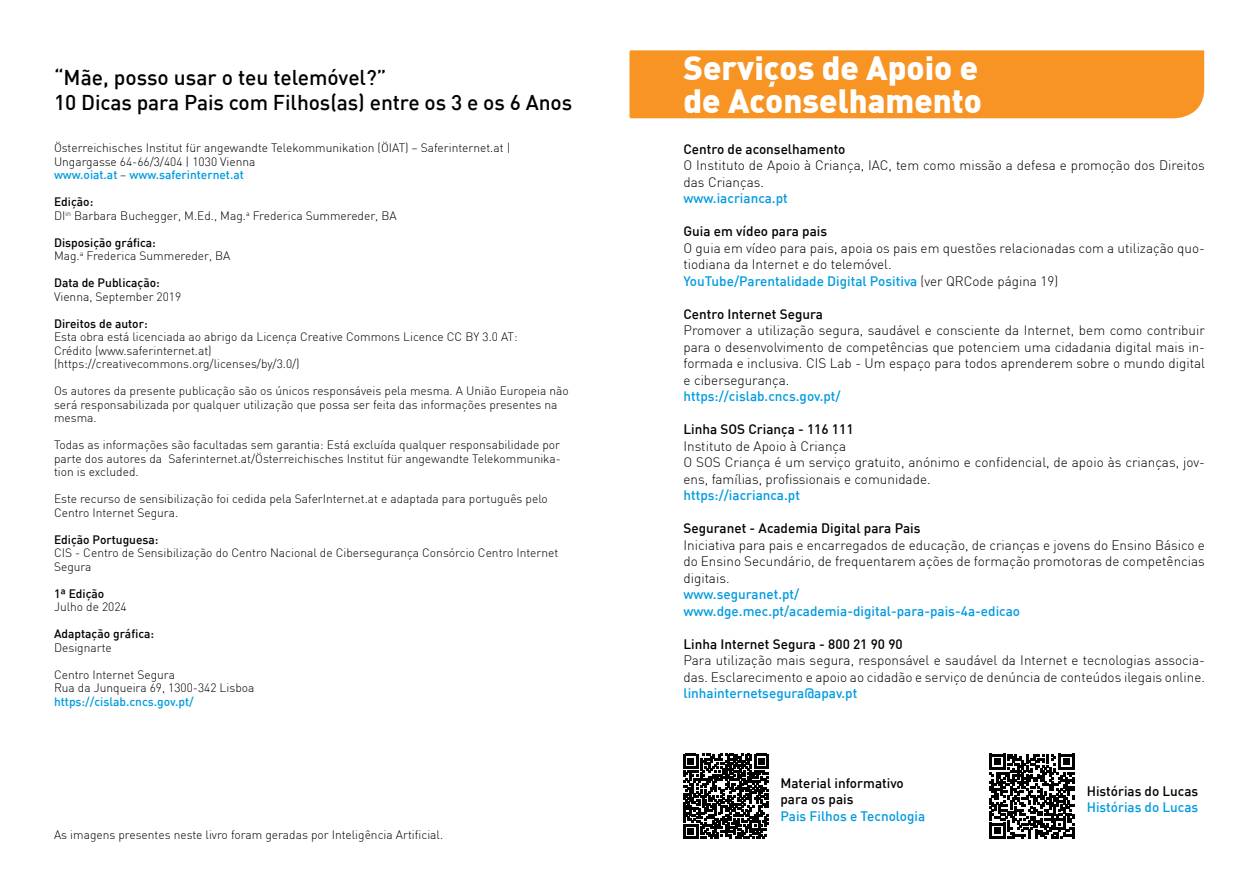
<style>
.page{position:relative;width:1259px;height:893px;background:#fff}
.page>*{position:absolute;margin:0;border:0;box-sizing:border-box;transform-origin:0 0}
.t1{font:900 33px/33px "DIN";color:#fff}
.t2{font:500 21px/24px "DIN";color:#000}
.t3{font:300 13.5px/16.5px "DIN";color:#000}
.t4{font:500 13.5px/16.5px "DIN";color:#009bdf}
.t5{font:500 13.5px/16.5px "DIN";color:#000}
.t6{font:300 12px/13.5px "DIN";color:#000}
.t7{font:500 12px "DIN";color:#000}
.t8{font:500 12px "DIN";color:#009bdf}
.s1{font-weight:500;color:#009bdf}
.s2{font-weight:500}
</style>
<div class="page">
<div style="left:629px;top:50px;width:575px;height:69px;background:#f79423"></div>
<svg style="left:989px;top:754px;width:85px;height:85px"></svg>
<svg style="left:683px;top:754px;width:85px;height:85px"></svg>
<h2 class="t2" style="left:54px;top:65px;width:520px">“Mãe, posso usar o teu telemóvel?”<br>10 Dicas para Pais com Filhos(as) entre os 3 e os 6 Anos</h2>
<p class="t6" style="left:54px;top:141px;width:458px">Österreichisches Institut für angewandte Telekommunikation (ÖIAT) – Saferinternet.at |<br>Ungargasse 64-66/3/404 | 1030 Vienna<br><span class="s1">www.oiat.at</span> – <span class="s1">www.saferinternet.at</span></p>
<p class="t6" style="left:54px;top:195px;width:344px"><span class="s2">Edição:<br></span>DI<sup>in</sup> Barbara Buchegger, M.Ed., Mag.<sup>a</sup> Frederica Summereder, BA</p>
<p class="t6" style="left:54px;top:235px;width:178px"><span class="s2">Disposição gráfica:<br></span>Mag.<sup>a</sup> Frederica Summereder, BA</p>
<p class="t7" style="left:54px;top:275px;width:107px">Data de Publicação:</p>
<p class="t6" style="left:54px;top:289px;width:129px">Vienna, September 2019</p>
<p class="t7" style="left:54px;top:316px;width:95px">Direitos de autor:</p>
<p class="t6" style="left:54px;top:330px;width:465px">Esta obra está licenciada ao abrigo da Licença Creative Commons Licence CC BY 3.0 AT:<br>Crédito (www.saferinternet.at)<br>(https://creativecommons.org/licenses/by/3.0/)</p>
<p class="t6" style="left:54px;top:384px;width:516px">Os autores da presente publicação são os únicos responsáveis pela mesma. A União Europeia não será responsabilizada por qualquer utilização que possa ser feita das informações presentes na mesma.</p>
<p class="t6" style="left:54px;top:438px;width:508px;text-align:justify">Todas as informações são facultadas sem garantia: Está excluída qualquer responsabilidade por parte dos autores da Saferinternet.at/Österreichisches Institut für angewandte Telekommunika&shy;tion is excluded.</p>
<p class="t6" style="left:54px;top:492px;width:495px">Este recurso de sensibilização foi cedida pela SaferInternet.at e adaptada para português pelo<br>Centro Internet Segura.</p>
<p class="t7" style="left:54px;top:532px;width:106px">Edição Portuguesa:</p>
<p class="t6" style="left:54px;top:546px;width:506px">CIS - Centro de Sensibilização do Centro Nacional de Cibersegurança Consórcio Centro Internet<br>Segura</p>
<p class="t7" style="left:54px;top:586px;width:52px">1ª Edição</p>
<p class="t6" style="left:54px;top:600px;width:74px">Julho de 2024</p>
<p class="t7" style="left:54px;top:626px;width:102px">Adaptação gráfica:</p>
<p class="t6" style="left:54px;top:640px;width:59px">Designarte</p>
<p class="t6" style="left:54px;top:667px;width:202px">Centro Internet Segura<br>Rua da Junqueira 69, 1300-342 Lisboa</p>
<p class="t8" style="left:54px;top:694px;width:141px">https://cislab.cncs.gov.pt/</p>
<p class="t6" style="left:54px;top:828px;width:391px">As imagens presentes neste livro foram geradas por Inteligência Artificial.</p>
<h1 class="t1" style="left:683px;top:50px;width:300px">Serviços de Apoio e de Aconselhamento</h1>
<p class="t5" style="left:683px;top:140px;width:163px">Centro de aconselhamento</p>
<p class="t3" style="left:683px;top:157px;width:523px">O Instituto de Apoio à Criança, IAC, tem como missão a defesa e promoção dos Direitos das Crianças.</p>
<p class="t4" style="left:683px;top:190px;width:106px">www.iacrianca.pt</p>
<p class="t5" style="left:683px;top:223px;width:145px">Guia em vídeo para pais</p>
<p class="t3" style="left:683px;top:240px;width:523px">O guia em vídeo para pais, apoia os pais em questões relacionadas com a utilização quo&shy;tiodiana da Internet e do telemóvel.<br><span class="s1">YouTube/Parentalidade Digital Positiva</span> (ver QRCode página 19)</p>
<p class="t5" style="left:683px;top:305px;width:141px">Centro I nternet Segura</p>
<p class="t3" style="left:683px;top:322px;width:523px;text-align:justify">Promover a utilização segura, saudável e consciente da Internet, bem como contribuir para o desenvolvimento de competências que potenciem uma cidadania digital mais in&shy;formada e inclusiva. CIS Lab - Um espaço para todos aprenderem sobre o mundo digital e cibersegurança.</p>
<p class="t4" style="left:683px;top:388px;width:159px">https://cislab.cncs.gov.pt/</p>
<p class="t5" style="left:683px;top:421px;width:46px">Linha SOS</p>
<p class="t5" style="left:748px;top:421px;width:107px">Criança - 116 111</p>
<p class="t3" style="left:683px;top:438px;width:523px">Instituto de Apoio à Criança<br>O SOS Criança é um serviço gratuito, anónimo e confidencial, de apoio às crianças, jov&shy;ens, famílias, profissionais e comunidade.</p>
<p class="t4" style="left:683px;top:487px;width:118px">https://iacrianca.pt</p>
<p class="t5" style="left:683px;top:520px;width:238px">Seguranet - Academia Digital para Pais</p>
<p class="t3" style="left:683px;top:537px;width:523px;text-align:justify">Iniciativa para pais e encarregados de educação, de crianças e jovens do Ensino Básico e do Ensino Secundário, de frequentarem ações de formação promotoras de competências digitais.</p>
<p class="t4" style="left:683px;top:586px;width:338px">www.seguranet.pt/ www.dge.mec.pt/academia-digital-para-pais-4a-edicao</p>
<p class="t5" style="left:683px;top:635px;width:221px">Linha I nternet Segura - 800 21 90 90</p>
<p class="t3" style="left:683px;top:652px;width:523px">Para utilização mais segura, responsável e saudável da Internet e tecnologias associa&shy;das. Esclarecimento e apoio ao cidadão e serviço de denúncia de conteúdos ilegais online.</p>
<p class="t4" style="left:683px;top:685px;width:175px">linhainternetsegura@apav.pt</p>
<p class="t5" style="left:780px;top:774px;width:125px">Material informativo para os pais</p>
<p class="t4" style="left:780px;top:807px;width:146px">Pais Filhos e Tecnologia</p>
<p class="t5" style="left:1086px;top:782px;width:113px">H istórias do Lucas</p>
<p class="t4" style="left:1086px;top:799px;width:113px">H istórias do Lucas</p>
</div>
